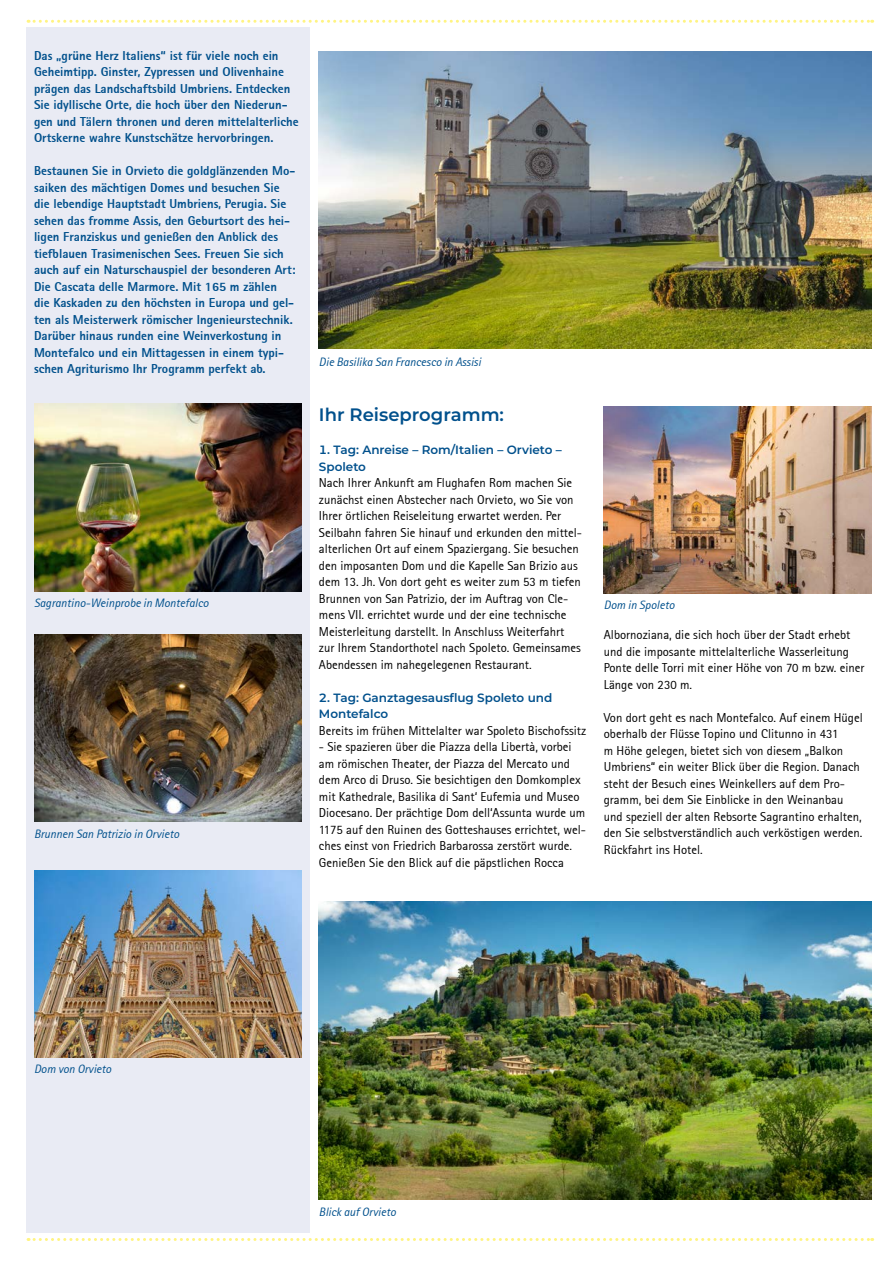
<style>
.page{position:relative;width:893px;height:1263px;background:#fff}
.page>*{position:absolute;margin:0;border:0;box-sizing:border-box;transform-origin:0 0}
.t1{font:600 18px "Montserrat";color:#00508c}
.t2{font:12.75px/16.5px "Rotis Sans Serif";color:#000}
.t3{font:800 12.75px/16.5px "Rotis Sans Serif";color:#00508c}
.t4{font:italic 12px "Rotis Sans Serif";color:#00508c}
.t5{font:600 12px/16.5px "Montserrat";color:#00508c}
</style>
<div class="page">
<div style="left:27px;top:28px;width:283px;height:1205px;background:#e9ebf4"></div>
<svg style="left:28px;top:20px;width:845px;height:3px"></svg>
<svg style="left:28px;top:1238px;width:845px;height:3px"></svg>
<img style="left:319px;top:51px;width:553px;height:298px">
<img style="left:604px;top:406px;width:268px;height:187px">
<img style="left:319px;top:901px;width:553px;height:298px">
<img style="left:34px;top:404px;width:268px;height:187px">
<img style="left:34px;top:635px;width:268px;height:187px">
<img style="left:34px;top:870px;width:268px;height:187px">
<p class="t3" style="left:34px;top:47px;width:266px">Das „grüne Herz Italiens“ ist für viele noch ein Geheimtipp. Ginster, Zypressen und Olivenhaine prägen das Landschaftsbild Umbriens. Entdecken Sie idyllische Orte, die hoch über den Niederun&shy;gen und Tälern thronen und deren mittelalterliche Ortskerne wahre Kunstschätze hervorbringen.</p>
<p class="t3" style="left:34px;top:163px;width:263px">Bestaunen Sie in Orvieto die goldglänzenden Mo&shy;saiken des mächtigen Domes und besuchen Sie die lebendige Hauptstadt Umbriens, Perugia. Sie sehen das fromme Assis, den Geburtsort des hei&shy;ligen Franziskus und genießen den Anblick des tiefblauen Trasimenischen Sees. Freuen Sie sich auch auf ein Naturschauspiel der besonderen Art:<br>Die Cascata delle Marmore. Mit 165 m zählen die Kaskaden zu den höchsten in Europa und gel&shy;ten als Meisterwerk römischer Ingenieurstechnik.<br>Darüber hinaus runden eine Weinverkostung in Montefalco und ein Mittagessen in einem typi&shy;schen Agriturismo Ihr Programm perfekt ab.</p>
<p class="t4" style="left:34px;top:596px;width:176px">Sagrantino-Weinprobe in Montefalco</p>
<p class="t4" style="left:34px;top:827px;width:147px">Brunnen San Patrizio in Orvieto</p>
<p class="t4" style="left:319px;top:354px;width:163px">Die Basilika San Francesco in Assisi</p>
<h1 class="t1" style="left:319px;top:402px;width:187px">Ihr Reiseprogramm:</h1>
<p class="t5" style="left:319px;top:441px;width:244px">1. Tag: Anreise – Rom/Italien – Orvieto –<br>Spoleto</p>
<p class="t2" style="left:319px;top:475px;width:265px">Nach Ihrer Ankunft am Flughafen Rom machen Sie zunächst einen Abstecher nach Orvieto, wo Sie von Ihrer örtlichen Reiseleitung erwartet werden. Per Seilbahn fahren Sie hinauf und erkunden den mittel&shy;alterlichen Ort auf einem Spaziergang. Sie besuchen den imposanten Dom und die Kapelle San Brizio aus dem 13. Jh. Von dort geht es weiter zum 53 m tiefen Brunnen von San Patrizio, der im Auftrag von Cle&shy;mens VII. errichtet wurde und der eine technische Meisterleitung darstellt. In Anschluss Weiterfahrt zur Ihrem Standorthotel nach Spoleto. Gemeinsames Abendessen im nahegelegenen Restaurant.</p>
<p class="t5" style="left:319px;top:689px;width:235px">2. Tag: Ganztagesausflug Spoleto und<br>Montefalco</p>
<p class="t2" style="left:319px;top:722px;width:269px">Bereits im frühen Mittelalter war Spoleto Bischofssitz</p>
<p class="t2" style="left:319px;top:739px;width:269px">- Sie spazieren über die Piazza della Libertà, vorbei am römischen Theater, der Piazza del Mercato und dem Arco di Druso. Sie besichtigen den Domkomplex mit Kathedrale, Basilika di Sant‘ Eufemia und Museo Diocesano. Der prächtige Dom dell‘Assunta wurde um 1175 auf den Ruinen des Gotteshauses errichtet, wel&shy;ches einst von Friedrich Barbarossa zerstört wurde.<br>Genießen Sie den Blick auf die päpstlichen Rocca</p>
<p class="t4" style="left:604px;top:598px;width:72px">Dom in Spoleto</p>
<p class="t2" style="left:604px;top:627px;width:262px">Albornoziana, die sich hoch über der Stadt erhebt und die imposante mittelalterliche Wasserleitung Ponte delle Torri mit einer Höhe von 70 m bzw. einer Länge von 230 m.</p>
<p class="t2" style="left:604px;top:709px;width:260px">Von dort geht es nach Montefalco. Auf einem Hügel oberhalb der Flüsse Topino und Clitunno in 431<br>m Höhe gelegen, bietet sich von diesem „Balkon Umbriens“ ein weiter Blick über die Region. Danach steht der Besuch eines Weinkellers auf dem Pro&shy;gramm, bei dem Sie Einblicke in den Weinanbau und speziell der alten Rebsorte Sagrantino erhalten, den Sie selbstverständlich auch verköstigen werden.<br>Rückfahrt ins Hotel.</p>
<p class="t4" style="left:34px;top:1062px;width:79px">Dom von Orvieto</p>
<p class="t4" style="left:319px;top:1205px;width:78px">Blick auf Orvieto</p>
</div>
